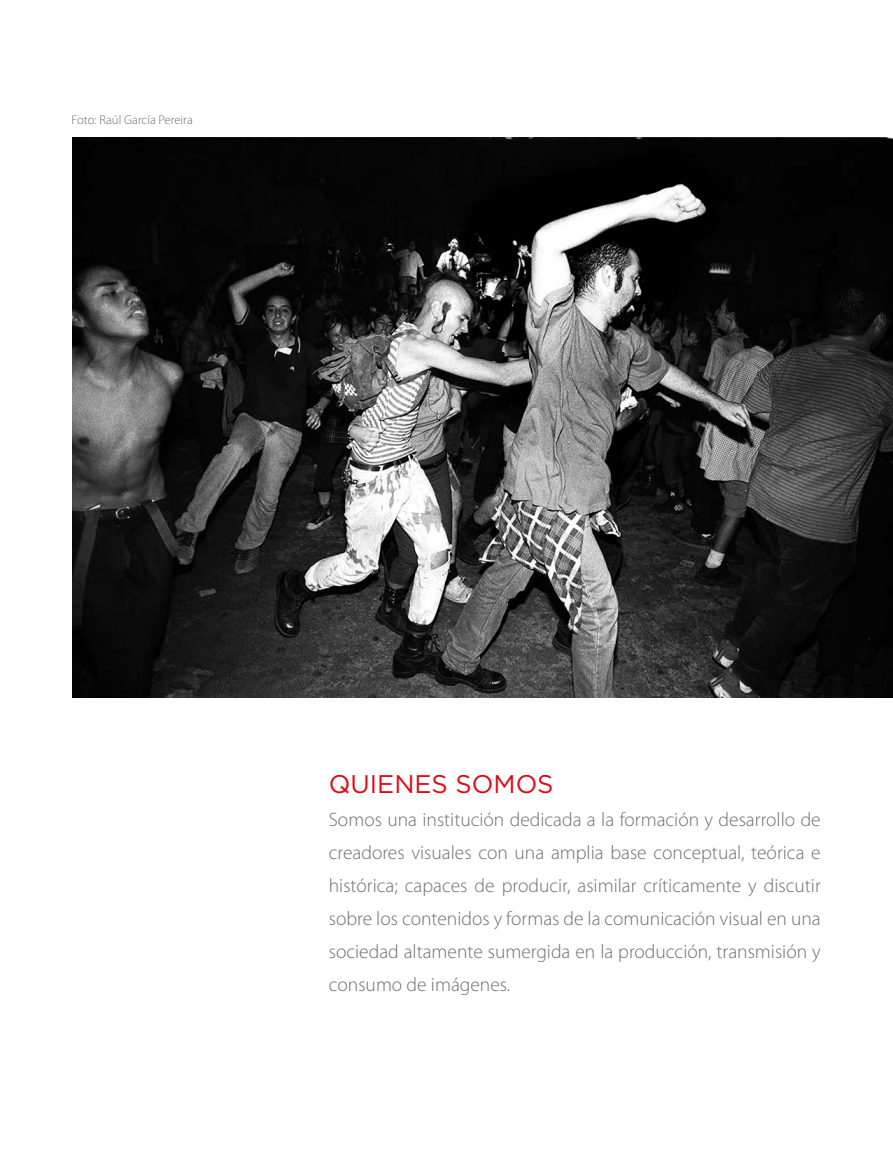
<style>
.page{position:relative;width:893px;height:1149px;background:#fff}
.page>*{position:absolute;margin:0;border:0;box-sizing:border-box;transform-origin:0 0}
.t1{font:25.5px "Gotham";color:#e30613}
.t2{font:300 19.5px/33px "Myriad Pro";color:#706f6f;text-align:justify}
.t3{font:300 12.75px "Myriad Pro";color:#706f6f}
</style>
<div class="page">
<img style="left:72px;top:137px;width:821px;height:560px">
<p class="t3" style="left:72px;top:113px;width:123px">Foto: Raúl García Pereira</p>
<h1 class="t1" style="left:329px;top:766px;width:226px">QUIENES SOMOS</h1>
<p class="t2" style="left:329px;top:802px;width:493px">Somos una institución dedicada a la formación y desarrollo de creadores visuales con una amplia base conceptual, teórica e histórica; capaces de producir, asimilar críticamente y discutir sobre los contenidos y formas de la comunicación visual en una sociedad altamente sumergida en la producción, transmisión y consumo de imágenes.</p>
</div>
